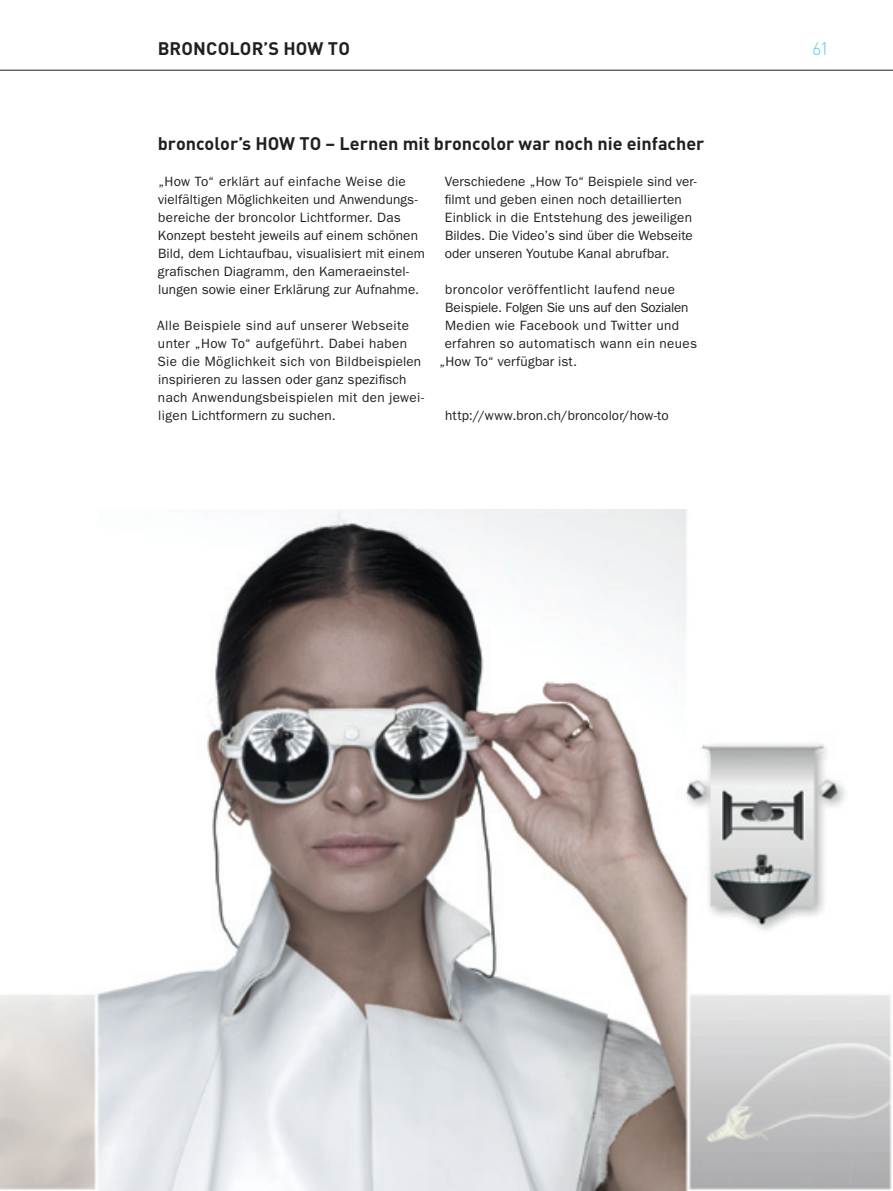
<style>
.page{position:relative;width:893px;height:1191px;background:#fff}
.page>*{position:absolute;margin:0;border:0;box-sizing:border-box;transform-origin:0 0}
.t1{font:700 18px "DINOT";color:#231f20}
.t2{font:300 18px "DINOT";color:#56cbf5}
.t3{font:13.5px/18px "ITC Franklin Gothic Std";letter-spacing:.01em;color:#231f20}
.t4{font:13.5px "ITC Franklin Gothic Std";letter-spacing:.03em;color:#231f20}
.t5{font:13.5px "ITC Franklin Gothic Std";letter-spacing:-.015em;color:#231f20}
</style>
<div class="page">
<hr style="left:0;top:70px;width:893px;height:1px;background:#231f20">
<img style="left:0;top:509px;width:892px;height:682px">
<h1 class="t1" style="left:158px;top:36px;width:182px">broncolor’s HOW TO</h1>
<h1 class="t2" style="left:812px;top:37px;width:19px">61</h1>
<h1 class="t1" style="left:158px;top:132px;width:548px">broncolor’s HOW TO – Lernen mit broncolor war noch nie einfacher</h1>
<p class="t3" style="left:158px;top:173px;width:268px">„How To“ erklärt auf einfache Weise die vielfältigen Möglichkeiten und Anwendungs&shy;bereiche der broncolor Lichtformer. Das Konzept besteht jeweils auf einem schönen Bild, dem Lichtaufbau, visualisiert mit einem grafischen Diagramm, den Kameraeinstel&shy;lungen sowie einer Erklärung zur Aufnahme.</p>
<p class="t3" style="left:157px;top:317px;width:268px">Alle Beispiele sind auf unserer Webseite unter „How To“ aufgeführt. Dabei haben Sie die Möglichkeit sich von Bildbeispielen inspirieren zu lassen oder ganz spezifisch nach Anwendungsbeispielen mit den jewei&shy;ligen Lichtformern zu suchen.</p>
<p class="t3" style="left:445px;top:173px;width:254px">Verschiedene „How To“ Beispiele sind ver&shy;filmt und geben einen noch detaillierten Einblick in die Entstehung des jeweiligen Bildes. Die Video’s sind über die Webseite oder unseren Youtube Kanal abrufbar.</p>
<p class="t4" style="left:445px;top:282px;width:231px">broncolor veröffentlicht laufend neue</p>
<p class="t5" style="left:445px;top:300px;width:245px">Beispiele. Folgen Sie uns auf den Sozialen</p>
<p class="t4" style="left:445px;top:318px;width:236px">Medien wie Facebook und Twitter und</p>
<p class="t3" style="left:445px;top:335px;width:254px">erfahren so automatisch wann ein neues</p>
<p class="t3" style="left:439px;top:353px;width:139px">„How To“ verfügbar ist.</p>
<p class="t3" style="left:445px;top:407px;width:225px">http://www.bron.ch/broncolor/how-to</p>
</div>
